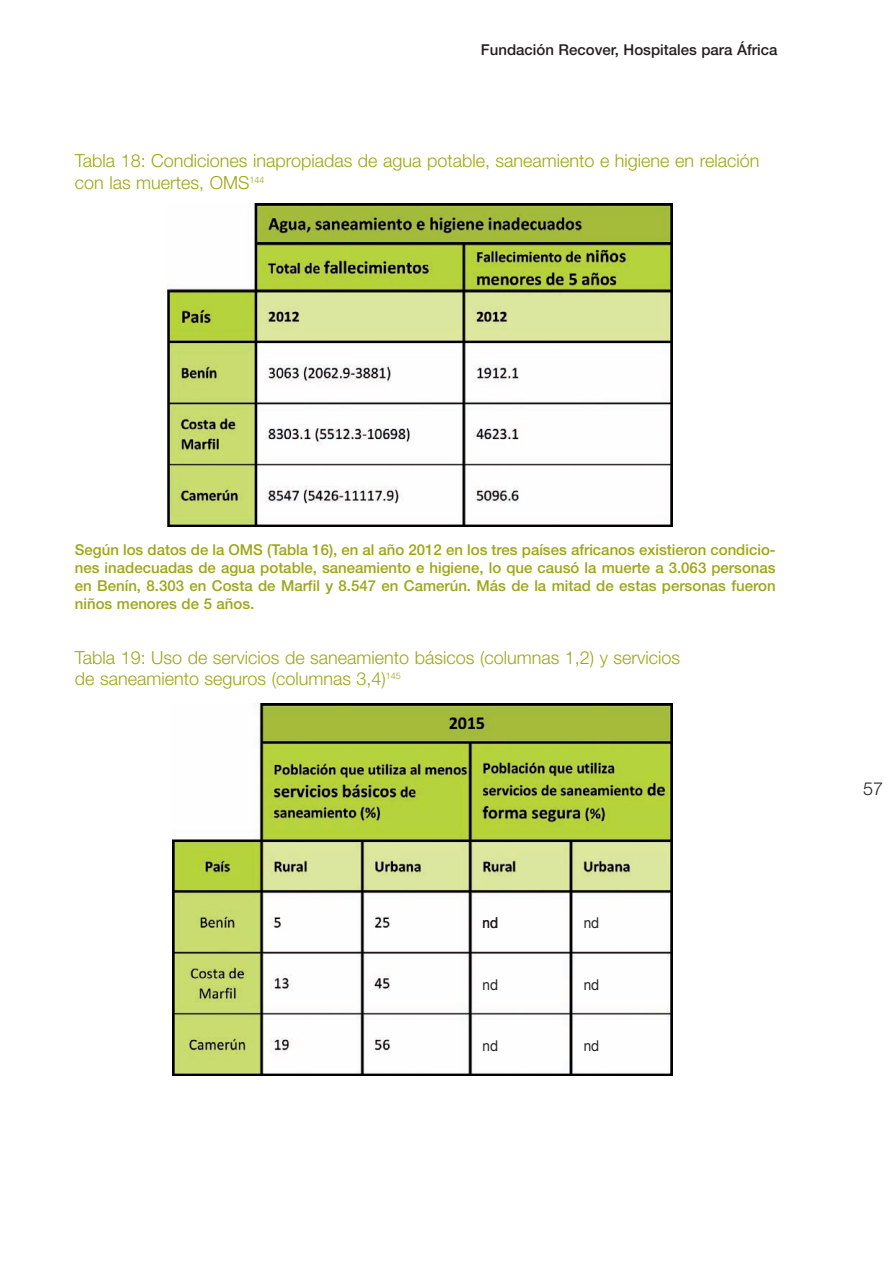
<style>
.page{position:relative;width:893px;height:1263px;background:#fff}
.page>*{position:absolute;margin:0;border:0;box-sizing:border-box;transform-origin:0 0}
.t1{font:300 18px/21.6px "Helvetica Neue";color:#9ea615}
.t2{font:300 18px "Helvetica Neue";color:#231f20}
.t3{font:500 15px/18px "Helvetica Neue";color:#9ea615;text-align:justify}
.t4{font:500 15px "Helvetica Neue";color:#231f20}
.t5{font:15px "Helvetica Neue";color:#231f20;scale:.9 1}
</style>
<div class="page">
<img style="left:168px;top:204px;width:505px;height:322px">
<img style="left:172px;top:703px;width:501px;height:373px">
<p class="t4" style="left:481px;top:44px;width:298px">Fundación Recover, Hospitales para África</p>
<p class="t1" style="left:75px;top:152px;width:686px">Tabla 18: Condiciones inapropiadas de agua potable, saneamiento e higiene en relación con las muertes, OMS<sup>144</sup></p>
<p class="t3" style="left:75px;top:542px;width:702px">Según los datos de la OMS (Tabla 16), en al año 2012 en los tres países africanos existieron condicio&shy;nes inadecuadas de agua potable, saneamiento e higiene, lo que causó la muerte a 3.063 personas en Benín, 8.303 en Costa de Marfil y 8.547 en Camerún. Más de la mitad de estas personas fueron niños menores de 5 años.</p>
<p class="t1" style="left:75px;top:648px;width:607px">Tabla 19: Uso de servicios de saneamiento básicos (columnas 1,2) y servicios de saneamiento seguros (columnas 3,4)<sup>145</sup></p>
<p class="t5" style="left:483px;top:918px;width:19px">nd</p>
<p class="t5" style="left:584px;top:918px;width:19px">nd</p>
<p class="t5" style="left:483px;top:979px;width:19px">nd</p>
<p class="t5" style="left:584px;top:979px;width:19px">nd</p>
<p class="t5" style="left:483px;top:1040px;width:19px">nd</p>
<p class="t5" style="left:584px;top:1040px;width:19px">nd</p>
<p class="t2" style="left:863px;top:782px;width:22px">57</p>
</div>
